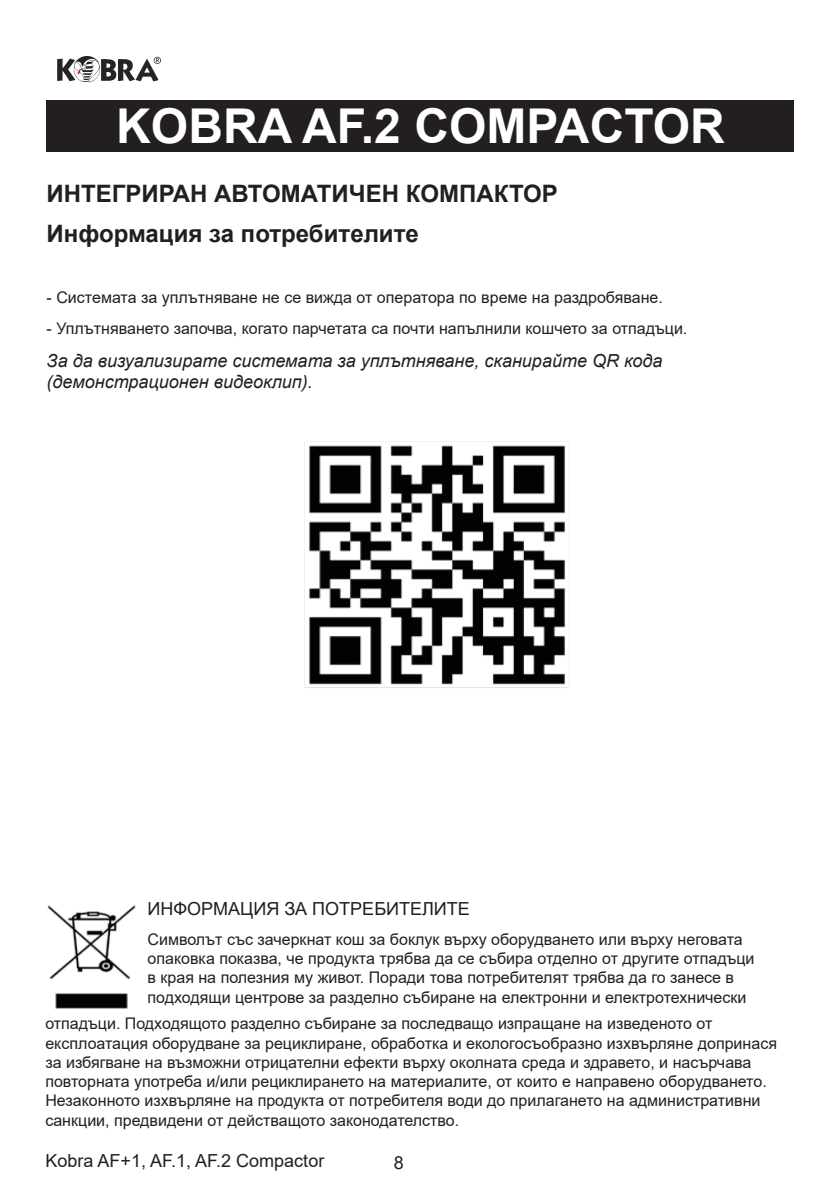
<style>
.page{position:relative;width:840px;height:1191px;background:#fff}
.page>*{position:absolute;margin:0;border:0;box-sizing:border-box;transform-origin:0 0}
.t1{font:700 48px "Arial";color:#fff}
.t2{font:700 24px/40.2px "Arial";color:#231f20}
.t3{font:italic 18px/21.6px "Arial";color:#231f20}
.t4{font:18px "Arial";color:#231f20}
.t5{font:16px/19.2px "Arial";color:#231f20}
</style>
<div class="page">
<svg style="left:57px;top:56px;width:104px;height:26px"></svg>
<div style="left:46px;top:100px;width:747px;height:52px;background:#231f20"></div>
<img style="left:47px;top:905px;width:89px;height:104px">
<img style="left:304px;top:441px;width:265px;height:247px">
<h1 class="t1" style="left:116px;top:92px;width:610px">KOBRA AF.2 COMPACTOR</h1>
<h2 class="t2" style="left:47px;top:173px;width:512px">ИНТЕГРИРАН АВТОМАТИЧЕН КОМПАКТОР<br>Информация за потребителите</h2>
<p class="t5" style="left:47px;top:288px;width:617px">- Системата за уплътняване не се вижда от оператора по време на раздробяване.</p>
<p class="t5" style="left:47px;top:318px;width:642px">- Уплътняването започва, когато парчетата са почти напълнили кошчето за отпадъци.</p>
<p class="t3" style="left:47px;top:350px;width:617px">За да визуализирате системата за уплътняване, сканирайте QR кода (демонстрационен видеоклип).</p>
<p class="t4" style="left:147px;top:895px;width:324px">ИНФОРМАЦИЯ ЗА ПОТРЕБИТЕЛИТЕ</p>
<p class="t5" style="left:147px;top:929px;width:608px">Символът със зачеркнат кош за боклук върху оборудването или върху неговата опаковка показва, че продукта трябва да се събира отделно от другите отпадъци в края на полезния му живот. Поради това потребителят трябва да го занесе в подходящи центрове за разделно събиране на електронни и електротехнически</p>
<p class="t5" style="left:45px;top:1014px;width:732px">отпадъци. Подходящото разделно събиране за последващо изпращане на изведеното от експлоатация оборудване за рециклиране, обработка и екологосъобразно изхвърляне допринася за избягване на възможни отрицателни ефекти върху околната среда и здравето, и насърчава повторната употреба и/или рециклирането на материалите, от които е направено оборудването.<br>Незаконното изхвърляне на продукта от потребителя води до прилагането на административни санкции, предвидени от действащото законодателство.</p>
<p class="t4" style="left:45px;top:1148px;width:280px">Kobra AF+1, AF.1, AF.2 Compactor</p>
<p class="t4" style="left:393px;top:1150px;width:12px">8</p>
</div>
